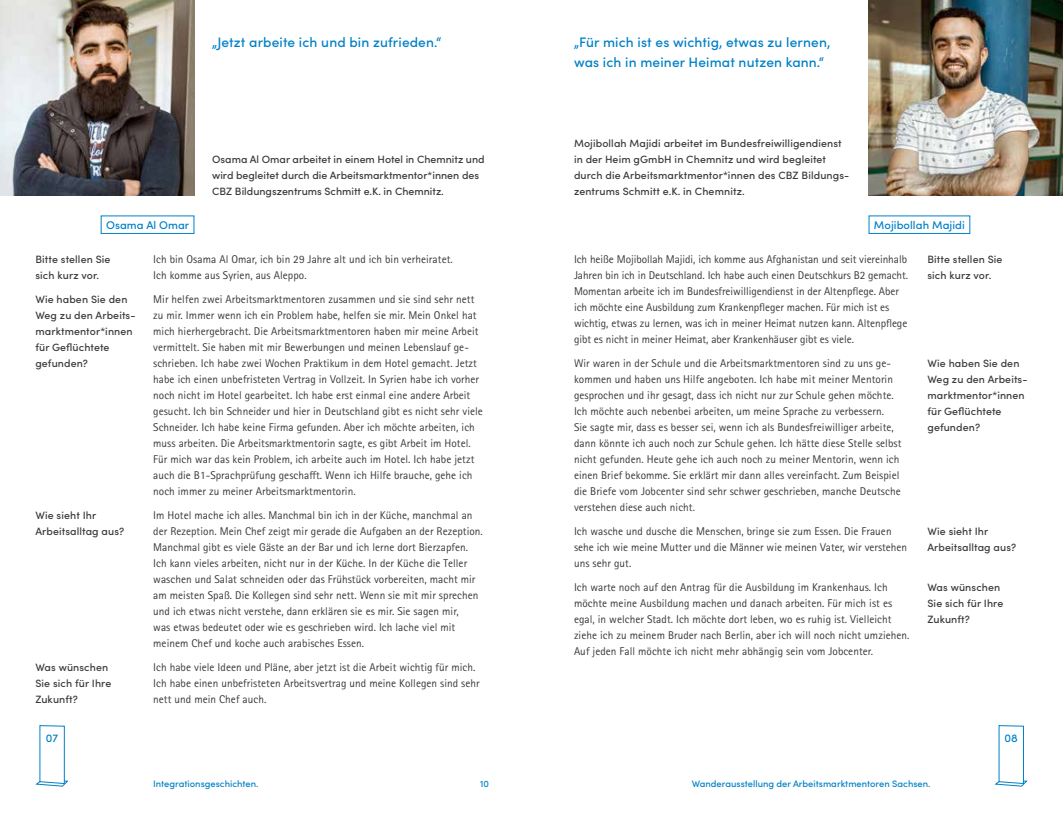
<style>
.page{position:relative;width:1063px;height:815px;background:#fff}
.page>*{position:absolute;margin:0;border:0;box-sizing:border-box;transform-origin:0 0}
.t1{font:500 13.75px/20px "Sofia Pro";letter-spacing:.01em;color:#0081c7}
.t2{font:11.25px/16px "Rotis Sans Serif Pro";letter-spacing:.005em;color:#3a3a39}
.t3{font:500 11.25px "Sofia Pro";letter-spacing:.005em;color:#0081c7}
.t4{font:500 10.62px/16px "Sofia Pro";letter-spacing:.01em;color:#3a3a39}
.t5{font:500 9.38px "Sofia Pro";color:#0081c7}
</style>
<div class="page">
<img style="left:869px;top:0;width:194px;height:195px">
<div style="left:869px;top:215px;width:101px;height:19px;border:1px solid #0081c7"></div>
<img style="left:0;top:0;width:194px;height:195px">
<div style="left:101px;top:215px;width:93px;height:19px;border:1px solid #0081c7"></div>
<svg style="left:35px;top:725px;width:34px;height:62px"></svg>
<svg style="left:994px;top:725px;width:34px;height:62px"></svg>
<p class="t1" style="left:212px;top:32px;width:231px">„Jetzt arbeite ich und bin zufrieden.“</p>
<p class="t3" style="left:106px;top:216px;width:85px">Osama Al Omar</p>
<p class="t4" style="left:212px;top:151px;width:274px">Osama Al Omar arbeitet in einem Hotel in Chemnitz und wird begleitet durch die Arbeitsmarktmentor*innen des<br>CBZ Bildungszentrums Schmitt e.K. in Chemnitz.</p>
<p class="t4" style="left:35px;top:251px;width:77px">Bitte stellen Sie sich kurz vor.</p>
<p class="t4" style="left:35px;top:291px;width:102px">Wie haben Sie den<br>Weg zu den Arbeits&shy;marktmentor*innen für Geflüchtete gefunden?</p>
<p class="t4" style="left:35px;top:507px;width:90px">Wie sieht Ihr<br>Arbeitsalltag aus?</p>
<p class="t4" style="left:35px;top:659px;width:77px">Was wünschen<br>Sie sich für Ihre<br>Zukunft?</p>
<p class="t2" style="left:153px;top:252px;width:301px">Ich bin Osama Al Omar, ich bin 29 Jahre alt und ich bin verheiratet.<br>Ich komme aus Syrien, aus Aleppo.</p>
<p class="t2" style="left:153px;top:292px;width:331px">Mir helfen zwei Arbeitsmarktmentoren zusammen und sie sind sehr nett zu mir. Immer wenn ich ein Problem habe, helfen sie mir. Mein Onkel hat mich hierhergebracht. Die Arbeitsmarktmentoren haben mir meine Arbeit vermittelt. Sie haben mit mir Bewerbungen und meinen Lebenslauf ge&shy;schrieben. Ich habe zwei Wochen Praktikum in dem Hotel gemacht. Jetzt habe ich einen unbefristeten Vertrag in Vollzeit. In Syrien habe ich vorher noch nicht im Hotel gearbeitet. Ich habe erst einmal eine andere Arbeit gesucht. Ich bin Schneider und hier in Deutschland gibt es nicht sehr viele Schneider. Ich habe keine Firma gefunden. Aber ich möchte arbeiten, ich muss arbeiten. Die Arbeitsmarktmentorin sagte, es gibt Arbeit im Hotel.<br>Für mich war das kein Problem, ich arbeite auch im Hotel. Ich habe jetzt auch die B1-Sprachprüfung geschafft. Wenn ich Hilfe brauche, gehe ich noch immer zu meiner Arbeitsmarktmentorin.</p>
<p class="t2" style="left:153px;top:508px;width:331px">Im Hotel mache ich alles. Manchmal bin ich in der Küche, manchmal an der Rezeption. Mein Chef zeigt mir gerade die Aufgaben an der Rezeption.<br>Manchmal gibt es viele Gäste an der Bar und ich lerne dort Bierzapfen.<br>Ich kann vieles arbeiten, nicht nur in der Küche. In der Küche die Teller waschen und Salat schneiden oder das Frühstück vorbereiten, macht mir am meisten Spaß. Die Kollegen sind sehr nett. Wenn sie mit mir sprechen und ich etwas nicht verstehe, dann erklären sie es mir. Sie sagen mir,<br>was etwas bedeutet oder wie es geschrieben wird. Ich lache viel mit meinem Chef und koche auch arabisches Essen.</p>
<p class="t2" style="left:153px;top:660px;width:328px">Ich habe viele Ideen und Pläne, aber jetzt ist die Arbeit wichtig für mich.<br>Ich habe einen unbefristeten Arbeitsvertrag und meine Kollegen sind sehr nett und mein Chef auch.</p>
<p class="t1" style="left:574px;top:32px;width:258px">„Für mich ist es wichtig, etwas zu lernen, was ich in meiner Heimat nutzen kann.“</p>
<p class="t4" style="left:574px;top:135px;width:277px">Mojibollah Majidi arbeitet im Bundesfreiwilligendienst in der Heim gGmbH in Chemnitz und wird begleitet durch die Arbeitsmarktmentor*innen des CBZ Bildungs&shy;zentrums Schmitt e.K. in Chemnitz.</p>
<p class="t3" style="left:874px;top:216px;width:93px">Mojibollah Majidi</p>
<p class="t2" style="left:574px;top:252px;width:336px">Ich heiße Mojibollah Majidi, ich komme aus Afghanistan und seit viereinhalb Jahren bin ich in Deutschland. Ich habe auch einen Deutschkurs B2 gemacht.<br>Momentan arbeite ich im Bundesfreiwilligendienst in der Altenpflege. Aber ich möchte eine Ausbildung zum Krankenpfleger machen. Für mich ist es wichtig, etwas zu lernen, was ich in meiner Heimat nutzen kann. Altenpflege gibt es nicht in meiner Heimat, aber Krankenhäuser gibt es viele.</p>
<p class="t2" style="left:574px;top:356px;width:329px">Wir waren in der Schule und die Arbeitsmarktmentoren sind zu uns ge&shy;kommen und haben uns Hilfe angeboten. Ich habe mit meiner Mentorin gesprochen und ihr gesagt, dass ich nicht nur zur Schule gehen möchte.<br>Ich möchte auch nebenbei arbeiten, um meine Sprache zu verbessern.<br>Sie sagte mir, dass es besser sei, wenn ich als Bundesfreiwilliger arbeite, dann könnte ich auch noch zur Schule gehen. Ich hätte diese Stelle selbst nicht gefunden. Heute gehe ich auch noch zu meiner Mentorin, wenn ich einen Brief bekomme. Sie erklärt mir dann alles vereinfacht. Zum Beispiel die Briefe vom Jobcenter sind sehr schwer geschrieben, manche Deutsche verstehen diese auch nicht.</p>
<p class="t2" style="left:574px;top:524px;width:335px">Ich wasche und dusche die Menschen, bringe sie zum Essen. Die Frauen sehe ich wie meine Mutter und die Männer wie meinen Vater, wir verstehen uns sehr gut.</p>
<p class="t2" style="left:574px;top:580px;width:337px">Ich warte noch auf den Antrag für die Ausbildung im Krankenhaus. Ich möchte meine Ausbildung machen und danach arbeiten. Für mich ist es egal, in welcher Stadt. Ich möchte dort leben, wo es ruhig ist. Vielleicht ziehe ich zu meinem Bruder nach Berlin, aber ich will noch nicht umziehen.<br>Auf jeden Fall möchte ich nicht mehr abhängig sein vom Jobcenter.</p>
<p class="t4" style="left:927px;top:251px;width:77px">Bitte stellen Sie sich kurz vor.</p>
<p class="t4" style="left:927px;top:355px;width:102px">Wie haben Sie den<br>Weg zu den Arbeits&shy;marktmentor*innen für Geflüchtete gefunden?</p>
<p class="t4" style="left:927px;top:523px;width:90px">Wie sieht Ihr<br>Arbeitsalltag aus?</p>
<p class="t4" style="left:927px;top:579px;width:77px">Was wünschen<br>Sie sich für Ihre<br>Zukunft?</p>
<p class="t3" style="left:46px;top:730px;width:14px">07</p>
<p class="t3" style="left:1005px;top:730px;width:15px">08</p>
<p class="t5" style="left:153px;top:776px;width:107px">Integrationsgeschichten.</p>
<p class="t5" style="left:480px;top:776px;width:10px">10</p>
<p class="t5" style="left:692px;top:776px;width:240px">Wanderausstellung der Arbeitsmarktmentoren Sachsen.</p>
</div>
